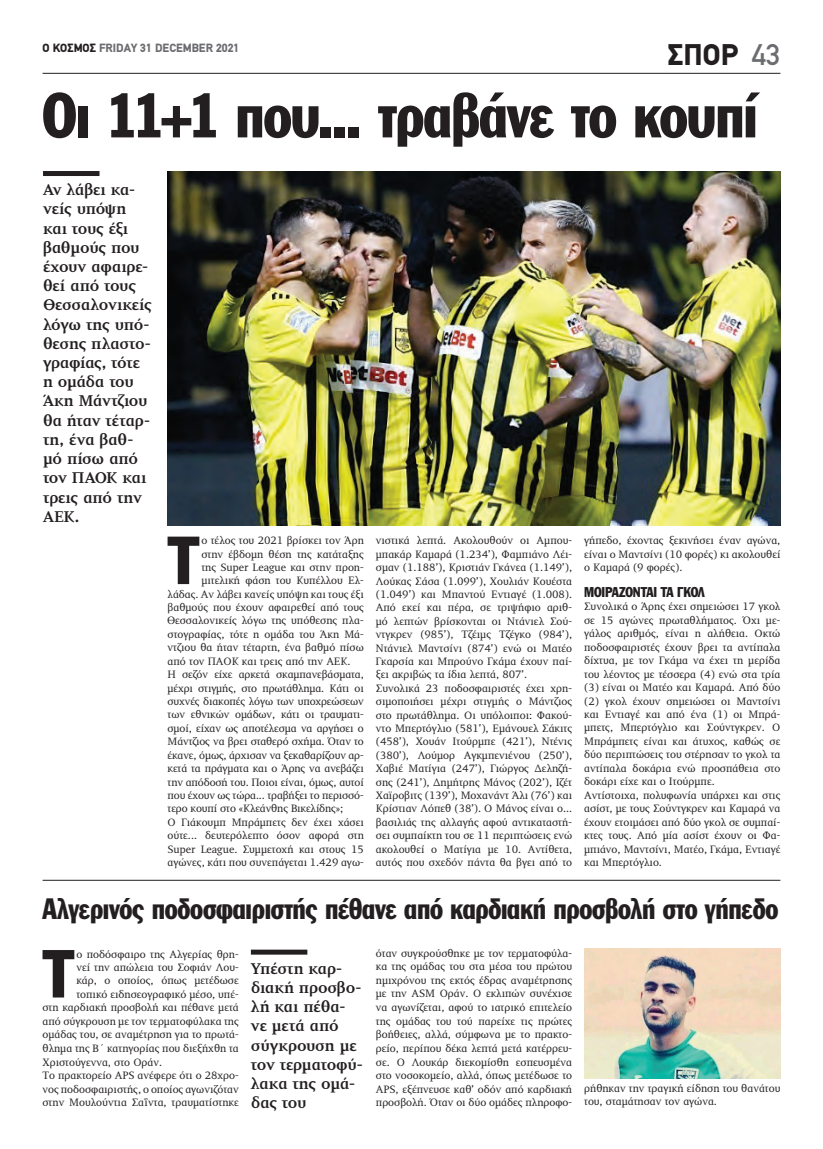
<style>
.page{position:relative;width:823px;height:1149px;background:#fff}
.page>*{position:absolute;margin:0;border:0;box-sizing:border-box;transform-origin:0 0}
.t1{font:66.6px "Franklin Gothic Greek Cond";color:#231f20}
.t2{font:62px "Franklin Gothic Greek Cond";letter-spacing:-.02em;color:#231f20}
.t3{font:900 30px "PF Din Text";color:#231f20}
.t4{font:29px "Franklin Gothic Greek Cond";letter-spacing:-.015em;color:#231f20}
.t5{font:700 16px/19.2px "PF Diplomat";letter-spacing:-.02em;color:#231f20}
.t6{font:14px "Franklin Gothic Greek Cond";letter-spacing:-.015em;color:#231f20}
.t7{font:900 12px "PF Din Text";color:#6c6d70}
.t8{font:11px/13.4px "PF Diplomat";color:#231f20}
.s1{color:#231f20}
.s2{font-weight:500;color:#6c6d70}
</style>
<div class="page">
<hr style="left:43px;top:73px;width:737px;height:1px;background:#231f20">
<div style="left:251px;top:949px;width:56px;height:5px;background:#231f20"></div>
<div style="left:43px;top:171px;width:56px;height:5px;background:#231f20"></div>
<img style="left:167px;top:171px;width:613px;height:354px">
<hr style="left:43px;top:879px;width:737px;height:1px;background:#231f20">
<img style="left:584px;top:948px;width:195px;height:129px">
<p class="t7" style="left:43px;top:40px;width:198px"><span class="s1">Ο ΚΟΣΜΟΣ</span> FRIDAY 31 DECEMBER 2021</p>
<h3 class="t3" style="left:667px;top:37px;width:114px">ΣΠΟΡ <span class="s2">43</span></h3>
<h2 class="t2" style="left:43px;top:80px;width:716px">Οι 11+1 που... τραβάνε το κουπί</h2>
<h3 class="t5" style="left:43px;top:180px;width:110px">Αν λάβει κα&shy;νείς υπόψη και τους έξι βαθμούς που έχουν αφαιρε&shy;θεί από τους<br>Θεσσαλονικείς λόγω της υπό&shy;θεσης πλαστο&shy;γραφίας, τότε η ομάδα του<br>Άκη Μάντζιου θα ήταν τέταρ&shy;τη, ένα βαθ&shy;μό πίσω από τον ΠΑΟΚ και τρεις από την<br>ΑΕΚ.</h3>
<h1 class="t1" style="left:168px;top:522px;width:32px">Τ</h1>
<p class="t8" style="left:201px;top:534px;width:164px">ο τέλος του 2021 βρίσκει τον Άρη</p>
<p class="t8" style="left:201px;top:547px;width:164px">στην έβδομη θέση της κατάταξης</p>
<p class="t8" style="left:201px;top:560px;width:164px">της Super League και στην προη-</p>
<p class="t8" style="left:201px;top:573px;width:164px">μιτελική φάση του Κυπέλλου Ελ-</p>
<p class="t8" style="left:167px;top:587px;width:198px">λάδας. Αν λάβει κανείς υπόψη και τους έξι</p>
<p class="t8" style="left:167px;top:600px;width:198px">βαθμούς που έχουν αφαιρεθεί από τους</p>
<p class="t8" style="left:167px;top:614px;width:198px">Θεσσαλονικείς λόγω της υπόθεσης πλα-</p>
<p class="t8" style="left:167px;top:627px;width:198px">στογραφίας, τότε η ομάδα του Άκη Μά-</p>
<p class="t8" style="left:167px;top:641px;width:198px">ντζιου θα ήταν τέταρτη, ένα βαθμό πίσω</p>
<p class="t8" style="left:167px;top:654px;width:184px">από τον ΠΑΟΚ και τρεις από την ΑΕΚ.</p>
<p class="t8" style="left:167px;top:667px;width:198px">Η σεζόν είχε αρκετά σκαμπανεβάσματα,</p>
<p class="t8" style="left:167px;top:681px;width:198px">μέχρι στιγμής, στο πρωτάθλημα. Κάτι οι</p>
<p class="t8" style="left:167px;top:694px;width:198px">συχνές διακοπές λόγω των υποχρεώσεων</p>
<p class="t8" style="left:167px;top:708px;width:198px">των εθνικών ομάδων, κάτι οι τραυματι-</p>
<p class="t8" style="left:167px;top:721px;width:198px">σμοί, είχαν ως αποτέλεσμα να αργήσει ο</p>
<p class="t8" style="left:167px;top:735px;width:198px">Μάντζιος να βρει σταθερό σχήμα. Όταν το</p>
<p class="t8" style="left:167px;top:748px;width:198px">έκανε, όμως, άρχισαν να ξεκαθαρίζουν αρ-</p>
<p class="t8" style="left:167px;top:761px;width:198px">κετά τα πράγματα και ο Άρης να ανεβάζει</p>
<p class="t8" style="left:167px;top:775px;width:198px">την απόδοσή του. Ποιοι είναι, όμως, αυτοί</p>
<p class="t8" style="left:167px;top:788px;width:198px">που έχουν ως τώρα... τραβήξει το περισσό-</p>
<p class="t8" style="left:167px;top:802px;width:177px">τερο κουπί στο «Κλεάνθης Βικελίδης»;</p>
<p class="t8" style="left:167px;top:815px;width:198px">Ο Γιάκουμπ Μπράμπετς δεν έχει χάσει</p>
<p class="t8" style="left:167px;top:828px;width:198px">ούτε... δευτερόλεπτο όσον αφορά στη</p>
<p class="t8" style="left:167px;top:842px;width:198px">Super League. Συμμετοχή και στους 15</p>
<p class="t8" style="left:167px;top:855px;width:198px">αγώνες, κάτι που συνεπάγεται 1.429 αγω-</p>
<p class="t8" style="left:375px;top:534px;width:198px">νιστικά λεπτά. Ακολουθούν οι Αμπου&shy;μπακάρ Καμαρά (1.234’), Φαμπιάνο Λέι&shy;σμαν (1.188’), Κριστιάν Γκάνεα (1.149’), Λούκας Σάσα (1.099’), Χουλιάν Κουέστα (1.049’) και Μπαντού Εντιαγέ (1.008).<br>Από εκεί και πέρα, σε τριψήφιο αριθ&shy;μό λεπτών βρίσκονται οι Ντάνιελ Σού&shy;ντγκρεν (985’), Τζέιμς Τζέγκο (984’), Ντάνιελ Μαντσίνι (874’) ενώ οι Ματέο Γκαρσία και Μπρούνο Γκάμα έχουν παί&shy;ξει ακριβώς τα ίδια λεπτά, 807’.<br>Συνολικά 23 ποδοσφαιριστές έχει χρη&shy;σιμοποιήσει μέχρι στιγμής ο Μάντζιος στο πρωτάθλημα. Οι υπόλοιποι: Φακού&shy;ντο Μπερτόγλιο (581’), Εμάνουελ Σάκιτς (458’), Χουάν Ιτούρμπε (421’), Ντένις (380’), Λούμορ Αγκμπενιένου (250’), Χαβιέ Ματίγια (247’), Γιώργος Δεληζή&shy;σης (241’), Δημήτρης Μάνος (202’), Ιζέτ Χαϊροβιτς (139’), Μοχανάντ Άλι (76’) και Κρίστιαν Λόπεθ (38’). Ο Μάνος είναι ο... βασιλιάς της αλλαγής αφού αντικαταστή&shy;σει συμπαίκτη του σε 11 περιπτώσεις ενώ ακολουθεί ο Ματίγια με 10. Αντίθετα, αυτός που σχεδόν πάντα θα βγει από το</p>
<p class="t8" style="left:583px;top:534px;width:198px;text-align:justify">γήπεδο, έχοντας ξεκινήσει έναν αγώνα, είναι ο Μαντσίνι (10 φορές) κι ακολουθεί ο Καμαρά (9 φορές).</p>
<p class="t6" style="left:583px;top:583px;width:122px">ΜΟΙΡΑΖΟΝΤΑΙ ΤΑ ΓΚΟΛ</p>
<p class="t8" style="left:583px;top:600px;width:198px">Συνολικά ο Άρης έχει σημειώσει 17 γκολ σε 15 αγώνες πρωταθλήματος. Όχι με&shy;γάλος αριθμός, είναι η αλήθεια. Οκτώ ποδοσφαιριστές έχουν βρει τα αντίπαλα δίχτυα, με τον Γκάμα να έχει τη μερίδα του λέοντος με τέσσερα (4) ενώ στα τρία (3) είναι οι Ματέο και Καμαρά. Από δύο (2) γκολ έχουν σημειώσει οι Μαντσίνι και Εντιαγέ και από ένα (1) οι Μπρά&shy;μπετς, Μπερτόγλιο και Σούντγκρεν. Ο Μπράμπετς είναι και άτυχος, καθώς σε δύο περιπτώσεις του στέρησαν το γκολ τα αντίπαλα δοκάρια ενώ προσπάθεια στο δοκάρι είχε και ο Ιτούρμπε.<br>Αντίστοιχα, πολυφωνία υπάρχει και στις ασίστ, με τους Σούντγκρεν και Καμαρά να έχουν ετοιμάσει από δύο γκολ σε συμπαί&shy;κτες τους. Από μία ασίστ έχουν οι Φα&shy;μπιάνο, Μαντσίνι, Ματέο, Γκάμα, Εντιαγέ και Μπερτόγλιο.</p>
<h3 class="t4" style="left:43px;top:891px;width:737px">Αλγερινός ποδοσφαιριστής πέθανε από καρδιακή προσβολή στο γήπεδο</h3>
<p class="t8" style="left:375px;top:946px;width:198px;text-align:justify">όταν συγκρούσθηκε με τον τερματοφύλα&shy;κα της ομάδας του στα μέσα του πρώτου ημιχρόνου της εκτός έδρας αναμέτρησης με την ASM Οράν. Ο εκλιπών συνέχισε να αγωνίζεται, αφού το ιατρικό επιτελείο της ομάδας του τού παρείχε τις πρώτες βοήθειες, αλλά, σύμφωνα με το πρακτο&shy;ρείο, περίπου δέκα λεπτά μετά κατέρρευ&shy;σε. Ο Λουκάρ διεκομίσθη εσπευσμένα στο νοσοκομείο, αλλά, όπως μετέδωσε το APS, εξέπνευσε καθ’ οδόν από καρδιακή προσβολή. Όταν οι δύο ομάδες πληροφο-</p>
<h1 class="t1" style="left:43px;top:935px;width:32px">Τ</h1>
<p class="t8" style="left:76px;top:947px;width:164px">ο ποδόσφαιρο της Αλγερίας θρη-</p>
<h3 class="t5" style="left:251px;top:958px;width:114px">Υπέστη καρ&shy;διακή προσβο&shy;λή και πέθα&shy;νε μετά από σύγκρουση με τον τερματοφύ&shy;λακα της ομά&shy;δας του</h3>
<p class="t8" style="left:76px;top:960px;width:164px">νεί την απώλεια του Σοφιάν Λου-</p>
<p class="t8" style="left:76px;top:973px;width:164px">κάρ, ο οποίος, όπως μετέδωσε</p>
<p class="t8" style="left:76px;top:987px;width:164px">τοπικό ειδησεογραφικό μέσο, υπέ-</p>
<p class="t8" style="left:42px;top:1000px;width:198px">στη καρδιακή προσβολή και πέθανε μετά</p>
<p class="t8" style="left:42px;top:1014px;width:198px">από σύγκρουση με τον τερματοφύλακα της</p>
<p class="t8" style="left:42px;top:1027px;width:198px">ομάδας του, σε αναμέτρηση για το πρωτά-</p>
<p class="t8" style="left:42px;top:1041px;width:198px">θλημα της Β΄ κατηγορίας που διεξήχθη τα</p>
<p class="t8" style="left:42px;top:1055px;width:121px">Χριστούγεννα, στο Οράν.</p>
<p class="t8" style="left:42px;top:1068px;width:198px">Το πρακτορείο APS ανέφερε ότι ο 28χρο-</p>
<p class="t8" style="left:42px;top:1082px;width:198px">νος ποδοσφαιριστής, ο οποίος αγωνιζόταν</p>
<p class="t8" style="left:42px;top:1095px;width:198px">στην Μουλούντια Σαΐντα, τραυματίστηκε</p>
<p class="t8" style="left:583px;top:1081px;width:198px">ρήθηκαν την τραγική είδηση του θανάτου του, σταμάτησαν τον αγώνα.</p>
</div>
